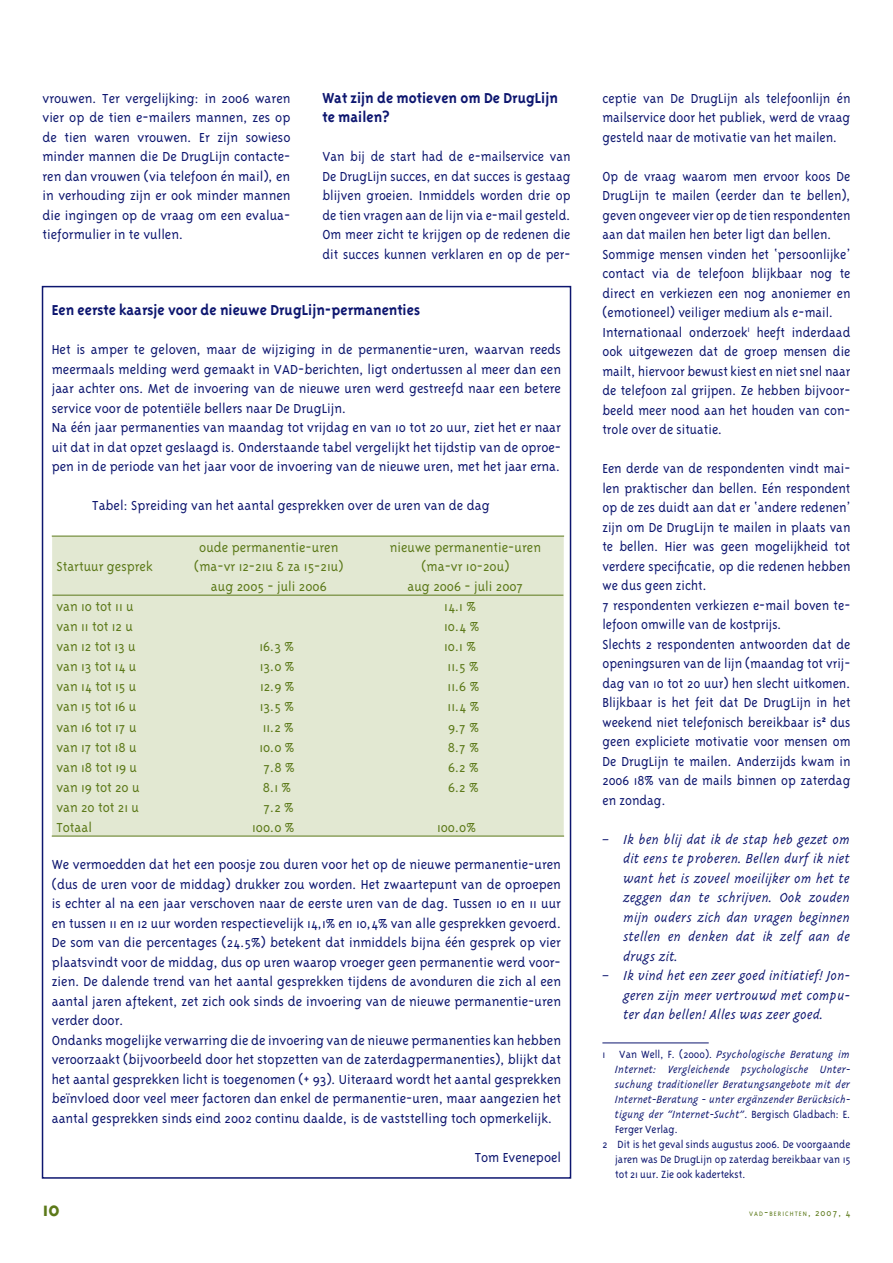
<style>
.page{position:relative;width:893px;height:1263px;background:#fff}
.page>*{position:absolute;margin:0;border:0;box-sizing:border-box;transform-origin:0 0}
.t1{font:700 22.5px "Triplex";color:#5c7919}
.t2{font:700 16.5px/19.5px "Triplex";color:#0d166f}
.t3{font:300 15px/19.5px "Triplex";color:#0d166f;text-align:justify}
.t4{font:300 15px/19.5px "Triplex";color:#0d166f;scale:.96 1}
.t5{font:300 15px/19.5px "Triplex";color:#5c7919;text-align:center}
.t6{font:italic 300 15px/19.5px "Triplex";color:#0d166f;text-align:justify}
.t7{font:italic 300 12px "Triplex";color:#0d166f}
.t8{font:300 12px "Triplex";color:#0d166f}
.t9{font:300 7.35px "Triplex";letter-spacing:.145em;color:#5c7919}
.s1{font-style:normal}
.s2{font-size:10.5px}
</style>
<div class="page">
<hr style="left:602px;top:1043px;width:107px;height:1px;background:#0d166f">
<div style="left:52px;top:537px;width:512px;height:299px;background:#e2e8d2"></div>
<hr style="left:52px;top:536px;width:512px;height:1px;background:#5c7919">
<hr style="left:53px;top:595px;width:510px;height:1px;background:#5c7919">
<hr style="left:52px;top:836px;width:315px;height:1px;background:#5c7919">
<hr style="left:367px;top:836px;width:197px;height:1px;background:#5c7919">
<p class="t3" style="left:43px;top:89px;width:249px">vrouwen. Ter vergelijking: in 2006 waren vier op de tien e-mailers mannen, zes op de tien waren vrouwen. Er zijn sowieso minder mannen die De DrugLijn contacte&shy;ren dan vrouwen (via telefoon én mail), en in verhouding zijn er ook minder mannen die ingingen op de vraag om een evalua&shy;tieformulier in te vullen.</p>
<p class="t2" style="left:322px;top:89px;width:237px">Wat zijn de motieven om De DrugLijn te mailen?</p>
<p class="t3" style="left:322px;top:148px;width:250px">Van bij de start had de e-mailservice van De DrugLijn succes, en dat succes is gestaag blijven groeien. Inmiddels worden drie op de tien vragen aan de lijn via e-mail gesteld.<br>Om meer zicht te krijgen op de redenen die dit succes kunnen verklaren en op de per-</p>
<p class="t2" style="left:52px;top:302px;width:370px">Een eerste kaarsje voor de nieuwe DrugLijn-permanenties</p>
<p class="t3" style="left:52px;top:341px;width:511px;text-align:left">Het is amper te geloven, maar de wijziging in de permanentie-uren, waarvan reeds meermaals melding werd gemaakt in VAD-berichten, ligt ondertussen al meer dan een jaar achter ons. Met de invoering van de nieuwe uren werd gestreefd naar een betere service voor de potentiële bellers naar De DrugLijn.<br>Na één jaar permanenties van maandag tot vrijdag en van 10 tot 20 uur, ziet het er naar uit dat in dat opzet geslaagd is. Onderstaande tabel vergelijkt het tijdstip van de oproe&shy;pen in de periode van het jaar voor de invoering van de nieuwe uren, met het jaar erna.</p>
<p class="t3" style="left:92px;top:497px;width:399px">Tabel: Spreiding van het aantal gesprekken over de uren van de dag</p>
<p class="t5" style="left:56px;top:558px;width:98px">Startuur gesprek</p>
<p class="t5" style="left:194px;top:539px;width:151px">oude permanentie-uren (ma-vr 12-21u &amp; za 15-21u) aug 2005 - juli 2006</p>
<p class="t5" style="left:390px;top:539px;width:153px">nieuwe permanentie-uren (ma-vr 10-20u)<br>aug 2006 - juli 2007</p>
<p class="t5" style="left:56px;top:598px;width:79px">van 10 tot 11 u</p>
<p class="t5" style="left:444px;top:598px;width:33px">14.1 %</p>
<p class="t5" style="left:56px;top:618px;width:78px">van 11 tot 12 u</p>
<p class="t5" style="left:444px;top:618px;width:36px">10.4 %</p>
<p class="t5" style="left:56px;top:638px;width:81px">van 12 tot 13 u</p>
<p class="t5" style="left:259px;top:638px;width:36px">16.3 %</p>
<p class="t5" style="left:444px;top:638px;width:33px">10.1 %</p>
<p class="t5" style="left:56px;top:658px;width:82px">van 13 tot 14 u</p>
<p class="t5" style="left:260px;top:658px;width:36px">13.0 %</p>
<p class="t5" style="left:448px;top:658px;width:33px">11.5 %</p>
<p class="t5" style="left:56px;top:678px;width:82px">van 14 tot 15 u</p>
<p class="t5" style="left:260px;top:678px;width:36px">12.9 %</p>
<p class="t5" style="left:448px;top:678px;width:33px">11.6 %</p>
<p class="t5" style="left:56px;top:698px;width:82px">van 15 tot 16 u</p>
<p class="t5" style="left:260px;top:698px;width:35px">13.5 %</p>
<p class="t5" style="left:448px;top:698px;width:33px">11.4 %</p>
<p class="t5" style="left:56px;top:718px;width:82px">van 16 tot 17 u</p>
<p class="t5" style="left:263px;top:718px;width:32px">11.2 %</p>
<p class="t5" style="left:448px;top:718px;width:32px">9.7 %</p>
<p class="t5" style="left:56px;top:738px;width:82px">van 17 tot 18 u</p>
<p class="t5" style="left:259px;top:738px;width:37px">10.0 %</p>
<p class="t5" style="left:448px;top:738px;width:33px">8.7 %</p>
<p class="t5" style="left:56px;top:758px;width:82px">van 18 tot 19 u</p>
<p class="t5" style="left:263px;top:758px;width:33px">7.8 %</p>
<p class="t5" style="left:448px;top:758px;width:32px">6.2 %</p>
<p class="t5" style="left:56px;top:778px;width:85px">van 19 tot 20 u</p>
<p class="t5" style="left:263px;top:778px;width:30px">8.1 %</p>
<p class="t5" style="left:448px;top:778px;width:32px">6.2 %</p>
<p class="t5" style="left:56px;top:798px;width:84px">van 20 tot 21 u</p>
<p class="t5" style="left:263px;top:798px;width:32px">7.2 %</p>
<p class="t5" style="left:56px;top:818px;width:37px">Totaal</p>
<p class="t5" style="left:252px;top:818px;width:44px">100.0 %</p>
<p class="t5" style="left:437px;top:818px;width:40px">100.0%</p>
<p class="t3" style="left:52px;top:856px;width:511px;text-align:left">We vermoedden dat het een poosje zou duren voor het op de nieuwe permanentie-uren (dus de uren voor de middag) drukker zou worden. Het zwaartepunt van de oproepen is echter al na een jaar verschoven naar de eerste uren van de dag. Tussen 10 en 11 uur en tussen 11 en 12 uur worden respectievelijk 14,1% en 10,4% van alle gesprekken gevoerd.<br>De som van die percentages (24.5%) betekent dat inmiddels bijna één gesprek op vier plaatsvindt voor de middag, dus op uren waarop vroeger geen permanentie werd voor&shy;zien. De dalende trend van het aantal gesprekken tijdens de avonduren die zich al een aantal jaren aftekent, zet zich ook sinds de invoering van de nieuwe permanentie-uren verder door.<br>Ondanks mogelijke verwarring die de invoering van de nieuwe permanenties kan hebben veroorzaakt (bijvoorbeeld door het stopzetten van de zaterdagpermanenties), blijkt dat het aantal gesprekken licht is toegenomen (+ 93). Uiteraard wordt het aantal gesprekken beïnvloed door veel meer factoren dan enkel de permanentie-uren, maar aangezien het aantal gesprekken sinds eind 2002 continu daalde, is de vaststelling toch opmerkelijk.</p>
<p class="t3" style="left:475px;top:1149px;width:88px">Tom Evenepoel</p>
<p class="t3" style="left:602px;top:89px;width:250px">ceptie van De DrugLijn als telefoonlijn én mailservice door het publiek, werd de vraag gesteld naar de motivatie van het mailen.</p>
<p class="t4" style="left:602px;top:167px;width:260px">Op de vraag waarom men ervoor koos De DrugLijn te mailen (eerder dan te bellen), geven ongeveer vier op de tien respondenten aan dat mailen hen beter ligt dan bellen.<br>Sommige mensen vinden het ‘persoonlijke’ contact via de telefoon blijkbaar nog te direct en verkiezen een nog anoniemer en (emotioneel) veiliger medium als e-mail.<br>Internationaal onderzoek<sup>1</sup> heeft inderdaad ook uitgewezen dat de groep mensen die mailt, hiervoor bewust kiest en niet snel naar de telefoon zal grijpen. Ze hebben bijvoor&shy;beeld meer nood aan het houden van con&shy;trole over de situatie.</p>
<p class="t3" style="left:602px;top:460px;width:250px;text-align:left">Een derde van de respondenten vindt mai&shy;len praktischer dan bellen. Eén respondent op de zes duidt aan dat er ‘andere redenen’ zijn om De DrugLijn te mailen in plaats van te bellen. Hier was geen mogelijkheid tot verdere specificatie, op die redenen hebben we dus geen zicht.<br>7 respondenten verkiezen e-mail boven te&shy;lefoon omwille van de kostprijs.<br>Slechts 2 respondenten antwoorden dat de openingsuren van de lijn (maandag tot vrij&shy;dag van 10 tot 20 uur) hen slecht uitkomen.<br>Blijkbaar is het feit dat De DrugLijn in het weekend niet telefonisch bereikbaar is<sup>2</sup> dus geen expliciete motivatie voor mensen om De DrugLijn te mailen. Anderzijds kwam in 2006 18% van de mails binnen op zaterdag en zondag.</p>
<p class="t6" style="left:624px;top:831px;width:228px;text-indent:-21px">– Ik ben blij dat ik de stap heb gezet om dit eens te proberen. Bellen durf ik niet want het is zoveel moeilijker om het te zeggen dan te schrijven. Ook zouden mijn ouders zich dan vragen beginnen stellen en denken dat ik zelf aan de drugs zit.</p>
<p class="t6" style="left:624px;top:967px;width:228px;text-indent:-21px">– Ik vind het een zeer goed initiatief! Jon&shy;geren zijn meer vertrouwd met compu&shy;ter dan bellen! Alles was zeer goed.</p>
<p class="t7" style="left:602px;top:1049px;width:249px"><span class="s1">1 Van Well, F. (2000).</span> Psychologische Beratung im</p>
<p class="t7" style="left:615px;top:1064px;width:237px">Internet: Vergleichende psychologische Unter-</p>
<p class="t7" style="left:615px;top:1079px;width:237px">suchung traditioneller Beratungsangebote mit der</p>
<p class="t7" style="left:615px;top:1094px;width:237px">Internet-Beratung - unter ergänzender Berücksich-</p>
<p class="t7" style="left:615px;top:1109px;width:237px">tigung der “Internet-Sucht”<span class="s1">. Bergisch Gladbach: E.</span></p>
<p class="t8" style="left:615px;top:1124px;width:64px">Ferger Verlag.</p>
<p class="t8" style="left:602px;top:1139px;width:250px">2 Dit is het geval sinds augustus 2006. De voorgaande</p>
<p class="t8" style="left:615px;top:1154px;width:237px">jaren was De DrugLijn op zaterdag bereikbaar van 15</p>
<p class="t8" style="left:615px;top:1169px;width:132px">tot 21 uur. Zie ook kadertekst.</p>
<h1 class="t1" style="left:43px;top:1201px;width:19px">10</h1>
<p class="t9" style="left:749px;top:1211px;width:103px">VAD<span class="s2">-</span>BERICHTEN<span class="s2">, 2007, 4</span></p>
</div>
